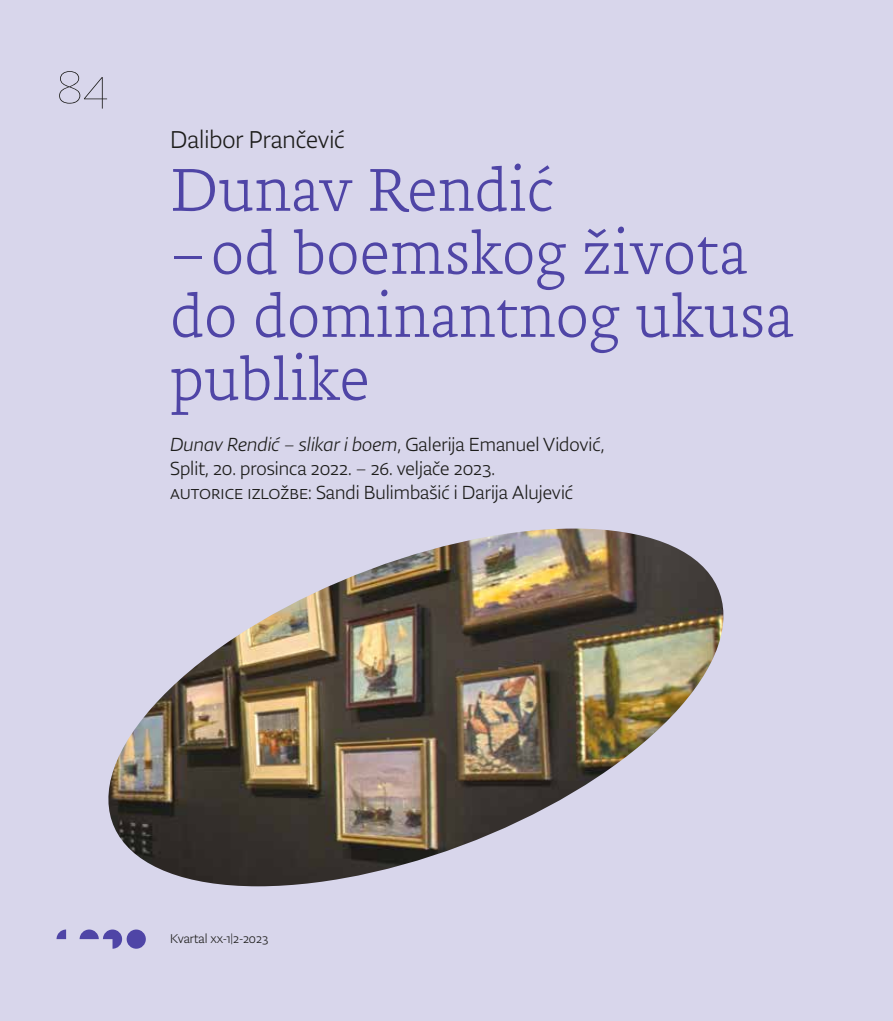
<style>
.page{position:relative;width:893px;height:1021px;background:#fff}
.page>*{position:absolute;margin:0;border:0;box-sizing:border-box;transform-origin:0 0}
.t1{font:100 63px/63px "Brioni Text LCG";color:#4f45a6}
.t2{font:55.35px "Lumin Sans Std Hair";color:#1d1d1b}
.t3{font:300 27px "Lumin Sans Std";color:#1d1d1b}
.t4{font:300 21px/24px "Lumin Sans Std";color:#1d1d1b}
.t5{font:300 14.1px "Lumin Sans Std";color:#1d1d1b}
.s1{font-style:italic}
</style>
<div class="page">
<div style="left:0;top:0;width:893px;height:1020px;background:#d8d6eb"></div>
<div style="left:127px;top:929px;width:19px;height:19px;background:#4f45a6;border-radius:50%"></div>
<svg style="left:80px;top:929px;width:42px;height:19px"></svg>
<svg style="left:57px;top:929px;width:9px;height:10px"></svg>
<img style="left:108px;top:528px;width:616px;height:358px">
<h2 class="t2" style="left:57px;top:56px;width:53px">84</h2>
<p class="t3" style="left:170px;top:125px;width:176px">Dalibor Prančević</p>
<h1 class="t1" style="left:170px;top:160px;width:625px">Dunav Rendić<br>–od boemskog života do dominantnog ukusa publike</h1>
<p class="t4" style="left:170px;top:432px;width:436px"><span class="s1">Dunav Rendić – slikar i boem</span>, Galerija Emanuel Vidović,<br>Split, 20. prosinca 2022. – 26. veljače 2023.<br>autorice izložbe: Sandi Bulimbašić i Darija Alujević</p>
<p class="t5" style="left:170px;top:931px;width:100px">Kvartal xx-1|2-2023</p>
</div>
